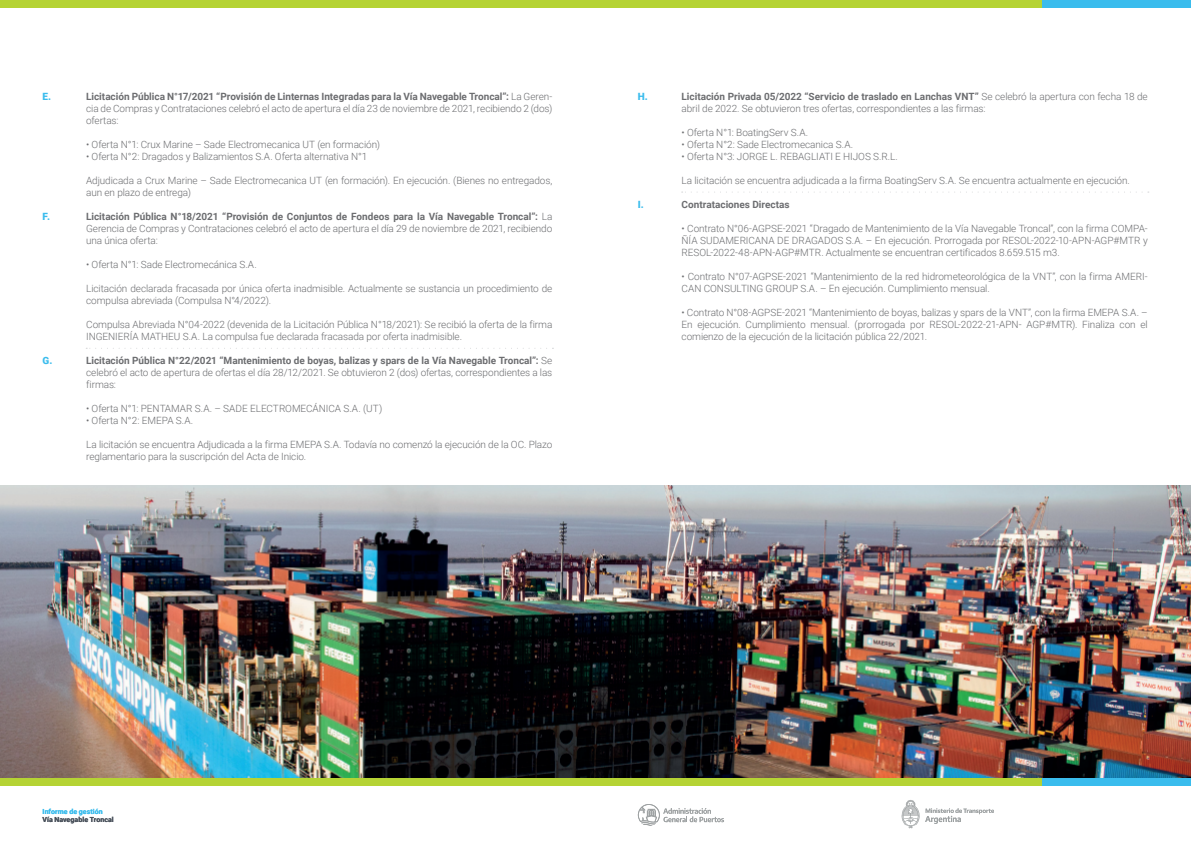
<style>
.page{position:relative;width:1191px;height:842px;background:#fff}
.page>*{position:absolute;margin:0;border:0;box-sizing:border-box;transform-origin:0 0}
.t1{font:300 10px/12px "Roboto";letter-spacing:-.01em;color:#6c6d70}
.t2{font:700 10px "Roboto";color:#6c6d70}
.t3{font:900 10px "Roboto";color:#3abced}
.t4{font:700 7px "Roboto";letter-spacing:.01em;color:#48505a}
.t5{font:700 7px "Roboto";letter-spacing:.01em;color:#3abced}
.s1{font-weight:700}
</style>
<div class="page">
<img style="left:0;top:485px;width:1191px;height:293px">
<svg style="left:681px;top:192px;width:467px;height:1px"></svg>
<svg style="left:86px;top:348px;width:467px;height:1px"></svg>
<div style="left:0;top:0;width:1042px;height:7px;background:#b5d334"></div>
<div style="left:1042px;top:0;width:149px;height:7px;background:#3abced"></div>
<svg style="left:925px;top:808px;width:69px;height:16px"></svg>
<svg style="left:901px;top:800px;width:18px;height:28px"></svg>
<svg style="left:637px;top:804px;width:87px;height:22px"></svg>
<div style="left:0;top:778px;width:1042px;height:7px;background:#b5d334"></div>
<div style="left:1042px;top:778px;width:149px;height:7px;background:#3abced"></div>
<p class="t3" style="left:43px;top:89px;width:10px">E.</p>
<p class="t3" style="left:43px;top:209px;width:9px">F.</p>
<p class="t3" style="left:43px;top:353px;width:11px">G.</p>
<p class="t1" style="left:86px;top:90px;width:468px;text-align:justify"><span class="s1">Licitación Pública N°17/2021 “Provisión de Linternas Integradas para la Vía Navegable Troncal”:</span> La Geren&shy;cia de Compras y Contrataciones celebró el acto de apertura el día 23 de noviembre de 2021, recibiendo 2 (dos) ofertas:</p>
<p class="t1" style="left:86px;top:138px;width:295px">• Oferta N°1: Crux Marine – Sade Electromecanica UT (en formación)</p>
<p class="t1" style="left:86px;top:150px;width:283px">• Oferta N°2: Dragados y Balizamientos S.A. Oferta alternativa N°1</p>
<p class="t1" style="left:86px;top:174px;width:468px">Adjudicada a Crux Marine – Sade Electromecanica UT (en formación). En ejecución. (Bienes no entregados, aun en plazo de entrega)</p>
<p class="t1" style="left:86px;top:210px;width:468px;text-align:justify"><span class="s1">Licitación Pública N°18/2021 “Provisión de Conjuntos de Fondeos para la Vía Navegable Troncal”:</span> La Gerencia de Compras y Contrataciones celebró el acto de apertura el día 29 de noviembre de 2021, recibiendo una única oferta:</p>
<p class="t1" style="left:86px;top:258px;width:172px">• Oferta N°1: Sade Electromecánica S.A.</p>
<p class="t1" style="left:86px;top:282px;width:468px">Licitación declarada fracasada por única oferta inadmisible. Actualmente se sustancia un procedimiento de compulsa abreviada (Compulsa N°4/2022).</p>
<p class="t1" style="left:86px;top:318px;width:468px">Compulsa Abreviada N°04-2022 (devenida de la Licitación Pública N°18/2021): Se recibió la oferta de la firma<br>INGENIERÍA MATHEU S.A. La compulsa fue declarada fracasada por oferta inadmisible.</p>
<p class="t1" style="left:86px;top:354px;width:468px;text-align:justify"><span class="s1">Licitación Pública N°22/2021 “Mantenimiento de boyas, balizas y spars de la Vía Navegable Troncal”:</span> Se celebró el acto de apertura de ofertas el día 28/12/2021. Se obtuvieron 2 (dos) ofertas, correspondientes a las firmas:</p>
<p class="t1" style="left:86px;top:402px;width:298px">• Oferta N°1: PENTAMAR S.A. – SADE ELECTROMECÁNICA S.A. (UT)</p>
<p class="t1" style="left:86px;top:414px;width:109px">• Oferta N°2: EMEPA S.A.</p>
<p class="t1" style="left:86px;top:438px;width:468px">La licitación se encuentra Adjudicada a la firma EMEPA S.A. Todavía no comenzó la ejecución de la OC. Plazo reglamentario para la suscripción del Acta de Inicio.</p>
<p class="t3" style="left:638px;top:89px;width:12px">H.</p>
<p class="t3" style="left:638px;top:197px;width:8px">I.</p>
<p class="t1" style="left:681px;top:90px;width:468px"><span class="s1">Licitación Privada 05/2022 “Servicio de traslado en Lanchas VNT”</span> Se celebró la apertura con fecha 18 de abril de 2022. Se obtuvieron tres ofertas, correspondientes a las firmas:</p>
<p class="t1" style="left:681px;top:126px;width:128px">• Oferta N°1: BoatingServ S.A.</p>
<p class="t1" style="left:681px;top:138px;width:173px">• Oferta N°2: Sade Electromecanica S.A.</p>
<p class="t1" style="left:681px;top:150px;width:218px">• Oferta N°3: JORGE L. REBAGLIATI E HIJOS S.R.L.</p>
<p class="t1" style="left:681px;top:174px;width:450px">La licitación se encuentra adjudicada a la firma BoatingServ S.A. Se encuentra actualmente en ejecución.</p>
<p class="t2" style="left:681px;top:197px;width:110px">Contrataciones Directas</p>
<p class="t1" style="left:681px;top:222px;width:468px;text-align:justify">• Contrato N°06-AGPSE-2021 “Dragado de Mantenimiento de la Vía Navegable Troncal”, con la firma COMPA-ÑÍA SUDAMERICANA DE DRAGADOS S.A. – En ejecución. Prorrogada por RESOL-2022-10-APN-AGP#MTR y RESOL-2022-48-APN-AGP#MTR. Actualmente se encuentran certificados 8.659.515 m3.</p>
<p class="t1" style="left:681px;top:270px;width:468px">• Contrato N°07-AGPSE-2021 “Mantenimiento de la red hidrometeorológica de la VNT”, con la firma AMERI-<br>CAN CONSULTING GROUP S.A. – En ejecución. Cumplimiento mensual.</p>
<p class="t1" style="left:681px;top:306px;width:467px;text-align:justify">• Contrato N°08-AGPSE-2021 “Mantenimiento de boyas, balizas y spars de la VNT”, con la firma EMEPA S.A. – En ejecución. Cumplimiento mensual. (prorrogada por RESOL-2022-21-APN- AGP#MTR). Finaliza con el comienzo de la ejecución de la licitación pública 22/2021.</p>
<p class="t5" style="left:43px;top:806px;width:62px">Informe de gestión</p>
<p class="t4" style="left:43px;top:814px;width:73px">Vía Navegable Troncal</p>
</div>
